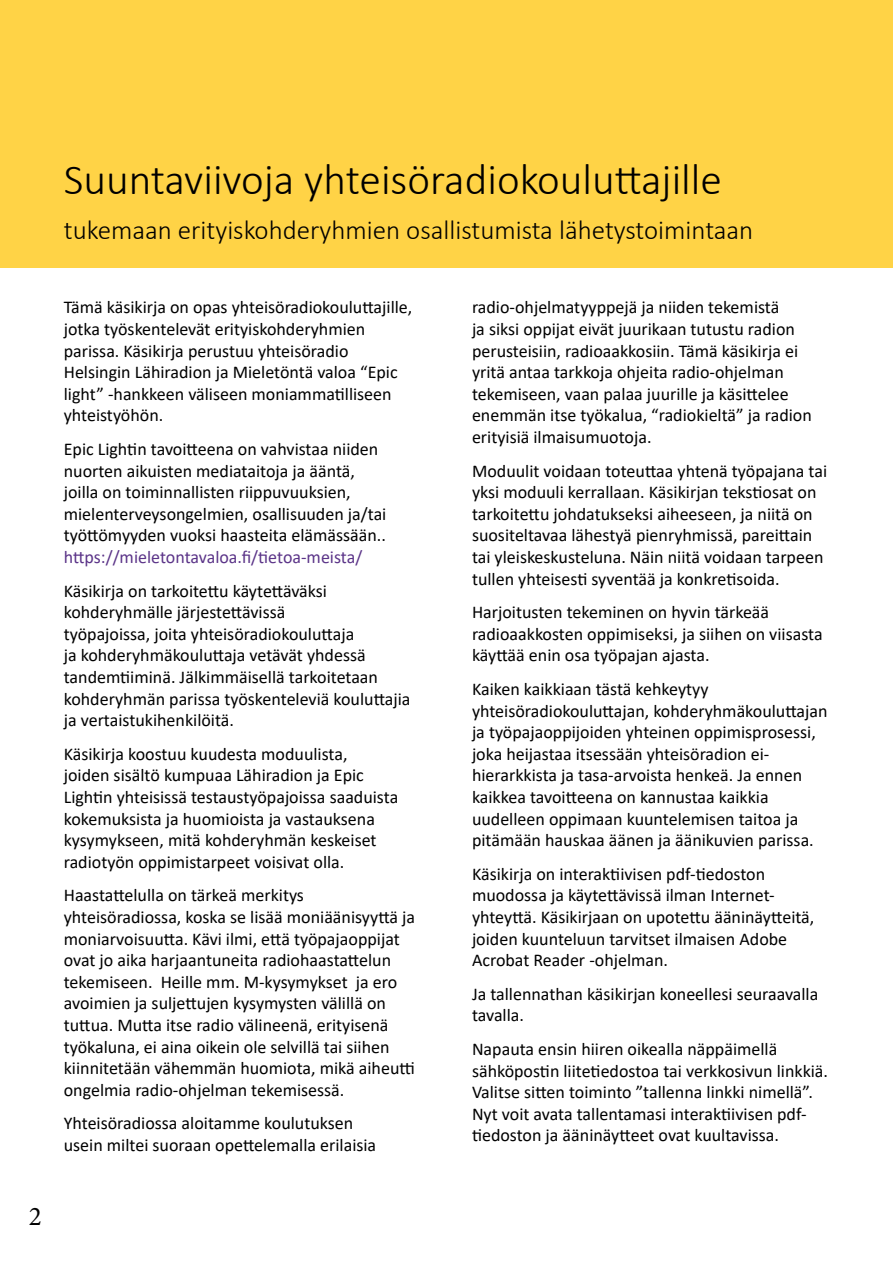
<style>
.page{position:relative;width:893px;height:1263px;background:#fff}
.page>*{position:absolute;margin:0;border:0;box-sizing:border-box;transform-origin:0 0}
.t1{font:300 43.5px "Calibri";color:#000}
.t2{font:300 27px "Calibri";color:#000}
.t3{font:27px "Minion Pro";color:#000}
.t4{font:18px/21.6px "Calibri";color:#000}
.t5{font:18px "Calibri";color:#5b3488}
</style>
<div class="page">
<div style="left:0;top:0;width:893px;height:268px;background:#ffd346"></div>
<h1 class="t1" style="left:64px;top:153px;width:660px">Suuntaviivoja yhteisöradiokouluttajille</h1>
<h2 class="t2" style="left:64px;top:213px;width:691px">tukemaan erityiskohderyhmien osallistumista lähetystoimintaan</h2>
<h2 class="t3" style="left:29px;top:1198px;width:14px">2</h2>
<p class="t4" style="left:64px;top:296px;width:350px">Tämä käsikirja on opas yhteisöradiokouluttajille, jotka työskentelevät erityiskohderyhmien parissa. Käsikirja perustuu yhteisöradio Helsingin Lähiradion ja Mieletöntä valoa “Epic light” -hankkeen väliseen moniammatilliseen yhteistyöhön.</p>
<p class="t4" style="left:64px;top:438px;width:324px">Epic Lightin tavoitteena on vahvistaa niiden nuorten aikuisten mediataitoja ja ääntä, joilla on toiminnallisten riippuvuuksien, mielenterveysongelmien, osallisuuden ja/tai työttömyyden vuoksi haasteita elämässään..</p>
<p class="t5" style="left:64px;top:544px;width:300px">https://mieletontavaloa.fi/tietoa-meista/</p>
<p class="t4" style="left:64px;top:579px;width:348px">Käsikirja on tarkoitettu käytettäväksi kohderyhmälle järjestettävissä<br>työpajoissa, joita yhteisöradiokouluttaja<br>ja kohderyhmäkouluttaja vetävät yhdessä tandemtiiminä. Jälkimmäisellä tarkoitetaan kohderyhmän parissa työskenteleviä kouluttajia ja vertaistukihenkilöitä.</p>
<p class="t4" style="left:64px;top:742px;width:336px">Käsikirja koostuu kuudesta moduulista,<br>joiden sisältö kumpuaa Lähiradion ja Epic Lightin yhteisissä testaustyöpajoissa saaduista kokemuksista ja huomioista ja vastauksena kysymykseen, mitä kohderyhmän keskeiset radiotyön oppimistarpeet voisivat olla.</p>
<p class="t4" style="left:64px;top:884px;width:353px">Haastattelulla on tärkeä merkitys yhteisöradiossa, koska se lisää moniäänisyyttä ja moniarvoisuutta. Kävi ilmi, että työpajaoppijat ovat jo aika harjaantuneita radiohaastattelun tekemiseen. Heille mm. M-kysymykset ja ero avoimien ja suljettujen kysymysten välillä on tuttua. Mutta itse radio välineenä, erityisenä työkaluna, ei aina oikein ole selvillä tai siihen kiinnitetään vähemmän huomiota, mikä aiheutti ongelmia radio-ohjelman tekemisessä.</p>
<p class="t4" style="left:64px;top:1112px;width:314px">Yhteisöradiossa aloitamme koulutuksen usein miltei suoraan opettelemalla erilaisia</p>
<p class="t4" style="left:472px;top:296px;width:341px">radio-ohjelmatyyppejä ja niiden tekemistä<br>ja siksi oppijat eivät juurikaan tutustu radion perusteisiin, radioaakkosiin. Tämä käsikirja ei yritä antaa tarkkoja ohjeita radio-ohjelman tekemiseen, vaan palaa juurille ja käsittelee enemmän itse työkalua, “radiokieltä” ja radion erityisiä ilmaisumuotoja.</p>
<p class="t4" style="left:472px;top:459px;width:357px">Moduulit voidaan toteuttaa yhtenä työpajana tai yksi moduuli kerrallaan. Käsikirjan tekstiosat on tarkoitettu johdatukseksi aiheeseen, ja niitä on suositeltavaa lähestyä pienryhmissä, pareittain tai yleiskeskusteluna. Näin niitä voidaan tarpeen tullen yhteisesti syventää ja konkretisoida.</p>
<p class="t4" style="left:472px;top:601px;width:352px">Harjoitusten tekeminen on hyvin tärkeää radioaakkosten oppimiseksi, ja siihen on viisasta käyttää enin osa työpajan ajasta.</p>
<p class="t4" style="left:472px;top:678px;width:357px">Kaiken kaikkiaan tästä kehkeytyy yhteisöradiokouluttajan, kohderyhmäkouluttajan ja työpajaoppijoiden yhteinen oppimisprosessi, joka heijastaa itsessään yhteisöradion ei&shy;hierarkkista ja tasa-arvoista henkeä. Ja ennen kaikkea tavoitteena on kannustaa kaikkia uudelleen oppimaan kuuntelemisen taitoa ja pitämään hauskaa äänen ja äänikuvien parissa.</p>
<p class="t4" style="left:472px;top:862px;width:344px">Käsikirja on interaktiivisen pdf-tiedoston muodossa ja käytettävissä ilman Internet&shy;yhteyttä. Käsikirjaan on upotettu ääninäytteitä, joiden kuunteluun tarvitset ilmaisen Adobe Acrobat Reader -ohjelman.</p>
<p class="t4" style="left:472px;top:983px;width:348px">Ja tallennathan käsikirjan koneellesi seuraavalla tavalla.</p>
<p class="t4" style="left:472px;top:1038px;width:358px">Napauta ensin hiiren oikealla näppäimellä sähköpostin liitetiedostoa tai verkkosivun linkkiä.<br>Valitse sitten toiminto ”tallenna linkki nimellä”.<br>Nyt voit avata tallentamasi interaktiivisen pdf&shy;tiedoston ja ääninäytteet ovat kuultavissa.</p>
</div>
